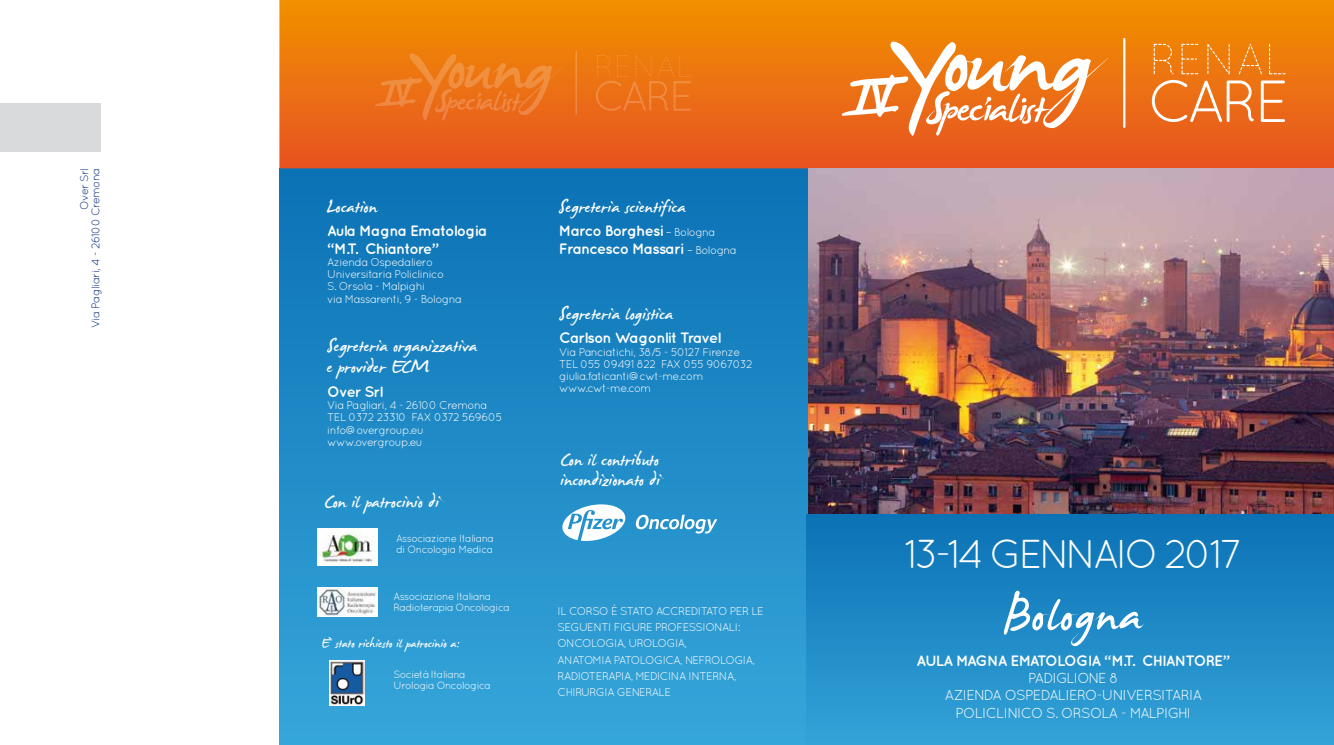
<style>
.page{position:relative;width:1334px;height:745px;background:#fff}
.page>*{position:absolute;margin:0;border:0;box-sizing:border-box;transform-origin:0 0}
.t1{font:77px "James Fajardo";letter-spacing:.02em;color:#fff}
.t2{font:40.25px "Quicksand";letter-spacing:-.085em;color:#fff}
.t3{font:28.75px/21.2px "James Fajardo";color:#fff}
.t4{font:20.25px "James Fajardo";color:#fff}
.t5{font:700 15px/17.5px "Quicksand";letter-spacing:-.05em;color:#fff}
.t6{font:14.38px/17.2px "Quicksand";letter-spacing:-.05em;color:#fff;text-align:center}
.t7{font:11.25px/12.2px "Quicksand";letter-spacing:-.05em;color:#fff}
.t8{font:11.25px/11.2px "Quicksand";letter-spacing:-.05em;color:#0c3183;text-align:right}
.t9{font:10.5px/11.4px "Quicksand";letter-spacing:-.05em;color:#fff}
.s1{font-weight:400;font-size:11.25px}
</style>
<div class="page">
<div style="left:279px;top:168px;width:540px;height:576px;background:linear-gradient(to bottom,#0b72b5,#37a6da)"></div>
<div style="left:279px;top:0;width:1055px;height:168px;background:linear-gradient(to bottom,#f19100,#e75322)"></div>
<div style="left:0;top:103px;width:101px;height:49px;background:#d9dadb"></div>
<svg style="left:562px;top:504px;width:63px;height:36px"></svg>
<svg style="left:636px;top:514px;width:81px;height:19px"></svg>
<img style="left:329px;top:660px;width:35px;height:45px">
<img style="left:317px;top:528px;width:61px;height:37px">
<img style="left:317px;top:587px;width:61px;height:29px">
<img style="left:808px;top:168px;width:526px;height:346px">
<svg style="left:1154px;top:44px;width:19px;height:30px"></svg>
<svg style="left:1181px;top:44px;width:17px;height:30px"></svg>
<svg style="left:1207px;top:44px;width:23px;height:30px"></svg>
<svg style="left:1239px;top:44px;width:23px;height:30px"></svg>
<svg style="left:1269px;top:44px;width:17px;height:30px"></svg>
<svg style="left:1152px;top:80px;width:102px;height:42px;background:#ef8a46"></svg>
<svg style="left:1261px;top:80px;width:24px;height:42px"></svg>
<hr style="left:1123px;top:38px;width:2px;height:90px;background:#fff">
<svg style="left:842px;top:41px;width:272px;height:95px"></svg>
<svg style="left:596px;top:55px;width:95px;height:56px;background:#ec7618"></svg>
<hr style="left:575px;top:51px;width:2px;height:64px;background:#fff">
<svg style="left:375px;top:53px;width:194px;height:67px;background:#ec781e"></svg>
<div style="left:807px;top:514px;width:527px;height:230px;background:linear-gradient(to bottom,#0b72b5,#33a2d8)"></div>
<p class="t8" style="left:78px;top:328px;width:162px;rotate:-90deg">Over Srl<br>Via Pagliari, 4 - 26100 Cremona</p>
<h3 class="t3" style="left:327px;top:198px;width:52px">Location</h3>
<h3 class="t5" style="left:327px;top:221px;width:162px">Aula Magna Ematologia “M.T. Chiantore”</h3>
<p class="t7" style="left:327px;top:255px;width:136px">Azienda Ospedaliero<br>Universitaria Policlinico<br>S. Orsola - Malpighi<br>via Massarenti, 9 - Bologna</p>
<h3 class="t3" style="left:327px;top:337px;width:152px">Segreteria organizzativa e provider ECM</h3>
<h3 class="t5" style="left:327px;top:382px;width:58px">Over Srl</h3>
<p class="t7" style="left:327px;top:399px;width:177px">Via Pagliari, 4 - 26100 Cremona<br>TEL 0372 23310 FAX 0372 569605 info@overgroup.eu www.overgroup.eu</p>
<h3 class="t3" style="left:325px;top:493px;width:116px">Con il patrocinio di</h3>
<p class="t9" style="left:396px;top:532px;width:99px">Associazione Italiana di Oncologia Medica</p>
<p class="t9" style="left:393px;top:589px;width:118px">Associazione Italiana<br>Radioterapia Oncologica</p>
<h3 class="t4" style="left:321px;top:633px;width:141px">E` stato richiesto il patrocinio a:</h3>
<p class="t9" style="left:393px;top:667px;width:99px">Società Italiana<br>Urologia Oncologica</p>
<h3 class="t3" style="left:559px;top:198px;width:129px">Segreteria scientifica</h3>
<h3 class="t5" style="left:559px;top:222px;width:179px">Marco Borghesi <span class="s1">– Bologna<br></span>Francesco Massari <span class="s1">– Bologna</span></h3>
<h3 class="t3" style="left:559px;top:305px;width:116px">Segreteria logistica</h3>
<h3 class="t5" style="left:559px;top:328px;width:163px">Carlson Wagonlit Travel</h3>
<p class="t7" style="left:559px;top:345px;width:195px">Via Panciatichi, 38/5 - 50127 Firenze<br>TEL 055 09491 822 FAX 055 9067032 giulia.faticanti@cwt-me.com www.cwt-me.com</p>
<h3 class="t3" style="left:561px;top:451px;width:100px">Con il contributo</h3>
<h3 class="t3" style="left:561px;top:471px;width:101px">incondizionato di</h3>
<p class="t7" style="left:558px;top:602px;width:208px;line-height:16.2px">IL CORSO È STATO ACCREDITATO PER LE<br>SEGUENTI FIGURE PROFESSIONALI:<br>ONCOLOGIA, UROLOGIA,<br>ANATOMIA PATOLOGICA, NEFROLOGIA,<br>RADIOTERAPIA, MEDICINA INTERNA,<br>CHIRURGIA GENERALE</p>
<h2 class="t2" style="left:904px;top:530px;width:340px">13-14 GENNAIO 2017</h2>
<h1 class="t1" style="left:1005px;top:575px;width:139px">Bologna</h1>
<h3 class="t5" style="left:916px;top:650px;width:315px">AULA MAGNA EMATOLOGIA “M.T. CHIANTORE”</h3>
<p class="t6" style="left:945px;top:668px;width:259px">PADIGLIONE 8<br>AZIENDA OSPEDALIERO-UNIVERSITARIA<br>POLICLINICO S. ORSOLA - MALPIGHI</p>
</div>
